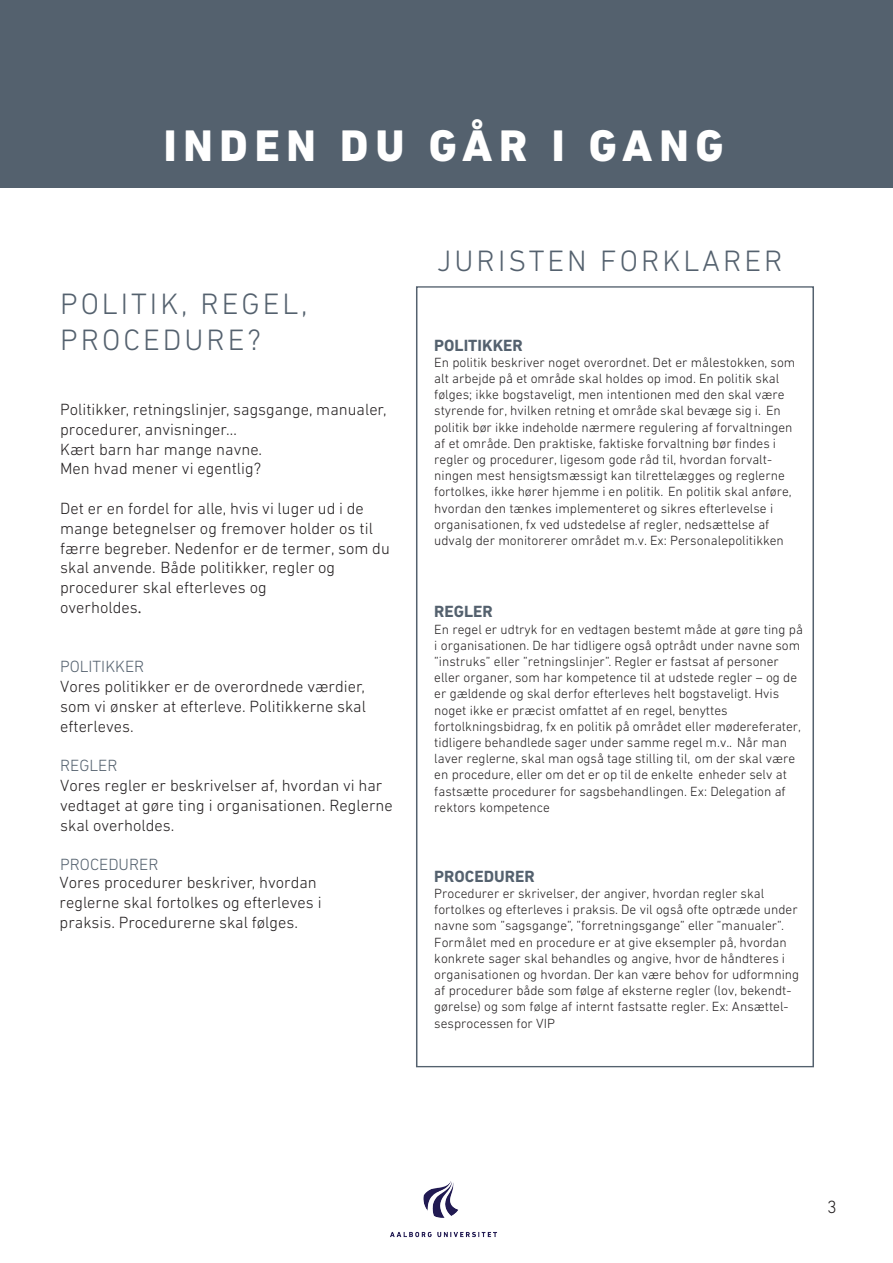
<style>
.page{position:relative;width:893px;height:1263px;background:#fff}
.page>*{position:absolute;margin:0;border:0;box-sizing:border-box;transform-origin:0 0}
.t1{font:800 45px "DIN Next LT Pro";letter-spacing:.15em;color:#fff}
.t2{font:300 30px/36px "DIN Next LT Pro";letter-spacing:.1em;color:#54616e}
.t3{font:300 18px "DIN Next LT Pro";color:#231f20}
.t4{font:300 16.5px/19.8px "DIN Next LT Pro";color:#231f20}
.t5{font:700 16.5px "DIN Next LT Pro";color:#54616e}
.t6{font:300 13.5px/16.2px "DIN Next LT Pro";color:#231f20}
.s1{font-family:"Minion Pro";font-weight:400}
.s2{color:#54616e}
</style>
<div class="page">
<div style="left:0;top:0;width:893px;height:187px;background:#54616e"></div>
<img style="left:390px;top:1181px;width:107px;height:57px">
<p class="t1" style="left:164px;top:119px;width:561px">INDEN DU GÅR I GANG</p>
<p class="t2" style="left:60px;top:285px;width:249px">POLITIK, REGEL,<br>PROCEDURE?</p>
<p class="t4" style="left:60px;top:399px;width:328px">Politikker, retningslinjer, sagsgange, manualer, procedurer, anvisninger…<br>Kært barn har mange navne.<br>Men hvad mener vi egentlig?</p>
<p class="t4" style="left:60px;top:498px;width:331px">Det er en fordel for alle, hvis vi luger ud i de mange betegnelser og fremover holder os til færre begreber. Nedenfor er de termer, som du skal anvende. Både politikker, regler og procedurer skal efterleves og<br>overholdes<span class="s1">.</span></p>
<p class="t4" style="left:60px;top:657px;width:307px"><span class="s2">POLITIKKER<br></span>Vores politikker er de overordnede værdier, som vi ønsker at efterleve. Politikkerne skal efterleves.</p>
<p class="t4" style="left:60px;top:756px;width:334px"><span class="s2">REGLER<br></span>Vores regler er beskrivelser af, hvordan vi har vedtaget at gøre ting i organisationen. Reglerne skal overholdes.</p>
<p class="t4" style="left:60px;top:856px;width:259px;line-height:17.7px"><span class="s2">PROCEDURER<br></span>Vores procedurer beskriver, hvordan</p>
<p class="t4" style="left:60px;top:892px;width:264px">reglerne skal fortolkes og efterleves i praksis. Procedurerne skal følges.</p>
<p class="t2" style="left:437px;top:243px;width:347px">JURISTEN FORKLARER</p>
<p class="t5" style="left:434px;top:335px;width:90px">POLITIKKER</p>
<p class="t6" style="left:434px;top:354px;width:363px">En politik beskriver noget overordnet. Det er målestokken, som alt arbejde på et område skal holdes op imod. En politik skal følges; ikke bogstaveligt, men intentionen med den skal være styrende for, hvilken retning et område skal bevæge sig i. En politik bør ikke indeholde nærmere regulering af forvaltningen af et område. Den praktiske, faktiske forvaltning bør findes i regler og procedurer, ligesom gode råd til, hvordan forvalt&shy;ningen mest hensigtsmæssigt kan tilrettelægges og reglerne fortolkes, ikke hører hjemme i en politik. En politik skal anføre, hvordan den tænkes implementeret og sikres efterlevelse i organisationen, fx ved udstedelse af regler, nedsættelse af udvalg der monitorerer området m.v. Ex: Personalepolitikken</p>
<p class="t5" style="left:434px;top:602px;width:60px">REGLER</p>
<p class="t6" style="left:434px;top:621px;width:370px">En regel er udtryk for en vedtagen bestemt måde at gøre ting på i organisationen. De har tidligere også optrådt under navne som ”instruks” eller ”retningslinjer”. Regler er fastsat af personer eller organer, som har kompetence til at udstede regler – og de er gældende og skal derfor efterleves helt bogstaveligt. Hvis noget ikke er præcist omfattet af en regel, benyttes fortolkningsbidrag, fx en politik på området eller mødereferater, tidligere behandlede sager under samme regel m.v.. Når man laver reglerne, skal man også tage stilling til, om der skal være en procedure, eller om det er op til de enkelte enheder selv at fastsætte procedurer for sagsbehandlingen. Ex: Delegation af rektors kompetence</p>
<p class="t5" style="left:434px;top:866px;width:102px">PROCEDURER</p>
<p class="t6" style="left:434px;top:885px;width:366px">Procedurer er skrivelser, der angiver, hvordan regler skal fortolkes og efterleves i praksis. De vil også ofte optræde under navne som ”sagsgange”, ”forretningsgange” eller ”manualer”.<br>Formålet med en procedure er at give eksempler på, hvordan konkrete sager skal behandles og angive, hvor de håndteres i organisationen og hvordan. Der kan være behov for udformning af procedurer både som følge af eksterne regler (lov, bekendt&shy;gørelse) og som følge af internt fastsatte regler. Ex: Ansættel&shy;sesprocessen for VIP</p>
<p class="t3" style="left:827px;top:1196px;width:11px">3</p>
</div>
